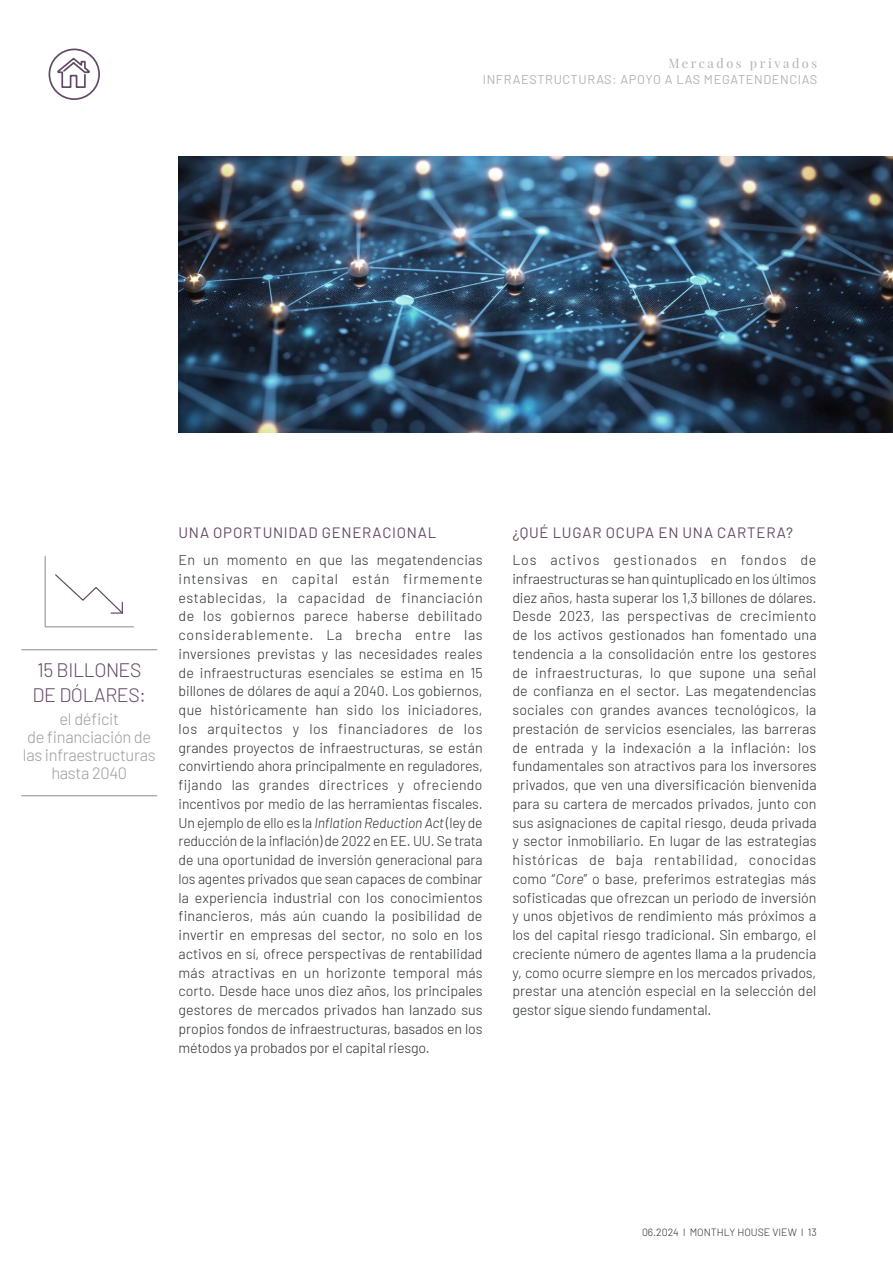
<style>
.page{position:relative;width:893px;height:1263px;background:#fff}
.page>*{position:absolute;margin:0;border:0;box-sizing:border-box;transform-origin:0 0}
.t1{font:300 19.5px/25.5px "Barlow";letter-spacing:-.02em;color:#624865}
.t2{font:300 16.5px/18px "Barlow";letter-spacing:-.02em;color:#9d9d9c;text-align:center}
.t3{font:15px "Barlow";letter-spacing:.05em;color:#624865}
.t4{font:300 14.25px/18.8px "Barlow";letter-spacing:-.01em;color:#2a2c30;text-align:justify}
.t5{font:12.75px "Barlow";letter-spacing:.05em;color:#b3b2b2}
.t6{font:12.75px "Playfair Display";letter-spacing:.2em;color:#b3b2b2}
.t7{font:300 10.5px "Barlow";color:#2a2c30}
.s1{font-style:italic}
</style>
<div class="page">
<hr style="left:21px;top:649px;width:136px;height:1px;background:#9d9d9c">
<hr style="left:21px;top:795px;width:136px;height:1px;background:#9d9d9c">
<svg style="left:44px;top:556px;width:90px;height:72px"></svg>
<img style="left:179px;top:157px;width:714px;height:275px">
<svg style="left:48px;top:48px;width:52px;height:52px"></svg>
<p class="t6" style="left:668px;top:53px;width:150px">Mercados privados</p>
<p class="t5" style="left:483px;top:70px;width:336px">INFRAESTRUCTURAS: APOYO A LAS MEGATENDENCIAS</p>
<h1 class="t1" style="left:33px;top:656px;width:115px">15 BILLONES<br>DE DÓLARES:</h1>
<p class="t2" style="left:23px;top:708px;width:134px">el déficit<br>de financiación de las infraestructuras hasta 2040</p>
<p class="t3" style="left:179px;top:522px;width:259px">UNA OPORTUNIDAD GENERACIONAL</p>
<p class="t4" style="left:179px;top:549px;width:306px">En un momento en que las megatendencias intensivas en capital están firmemente establecidas, la capacidad de financiación de los gobiernos parece haberse debilitado considerablemente. La brecha entre las inversiones previstas y las necesidades reales de infraestructuras esenciales se estima en 15 billones de dólares de aquí a 2040. Los gobiernos, que históricamente han sido los iniciadores, los arquitectos y los financiadores de los grandes proyectos de infraestructuras, se están convirtiendo ahora principalmente en reguladores, fijando las grandes directrices y ofreciendo incentivos por medio de las herramientas fiscales.<br>Un ejemplo de ello es la <span class="s1">Inflation Reduction Act</span> (ley de reducción de la inflación) de 2022 en EE. UU. Se trata de una oportunidad de inversión generacional para los agentes privados que sean capaces de combinar la experiencia industrial con los conocimientos financieros, más aún cuando la posibilidad de invertir en empresas del sector, no solo en los activos en sí, ofrece perspectivas de rentabilidad más atractivas en un horizonte temporal más corto. Desde hace unos diez años, los principales gestores de mercados privados han lanzado sus propios fondos de infraestructuras, basados en los métodos ya probados por el capital riesgo.</p>
<p class="t3" style="left:512px;top:522px;width:282px">¿QUÉ LUGAR OCUPA EN UNA CARTERA?</p>
<p class="t4" style="left:512px;top:549px;width:306px">Los activos gestionados en fondos de infraestructuras se han quintuplicado en los últimos diez años, hasta superar los 1,3 billones de dólares.<br>Desde 2023, las perspectivas de crecimiento de los activos gestionados han fomentado una tendencia a la consolidación entre los gestores de infraestructuras, lo que supone una señal de confianza en el sector. Las megatendencias sociales con grandes avances tecnológicos, la prestación de servicios esenciales, las barreras de entrada y la indexación a la inflación: los fundamentales son atractivos para los inversores privados, que ven una diversificación bienvenida para su cartera de mercados privados, junto con sus asignaciones de capital riesgo, deuda privada y sector inmobiliario. En lugar de las estrategias históricas de baja rentabilidad, conocidas como “<span class="s1">Core</span>” o base, preferimos estrategias más sofisticadas que ofrezcan un periodo de inversión y unos objetivos de rendimiento más próximos a los del capital riesgo tradicional. Sin embargo, el creciente número de agentes llama a la prudencia y, como ocurre siempre en los mercados privados, prestar una atención especial en la selección del gestor sigue siendo fundamental.</p>
<p class="t7" style="left:642px;top:1225px;width:176px">06.2024 l MONTHLY HOUSE VIEW l 13</p>
</div>
